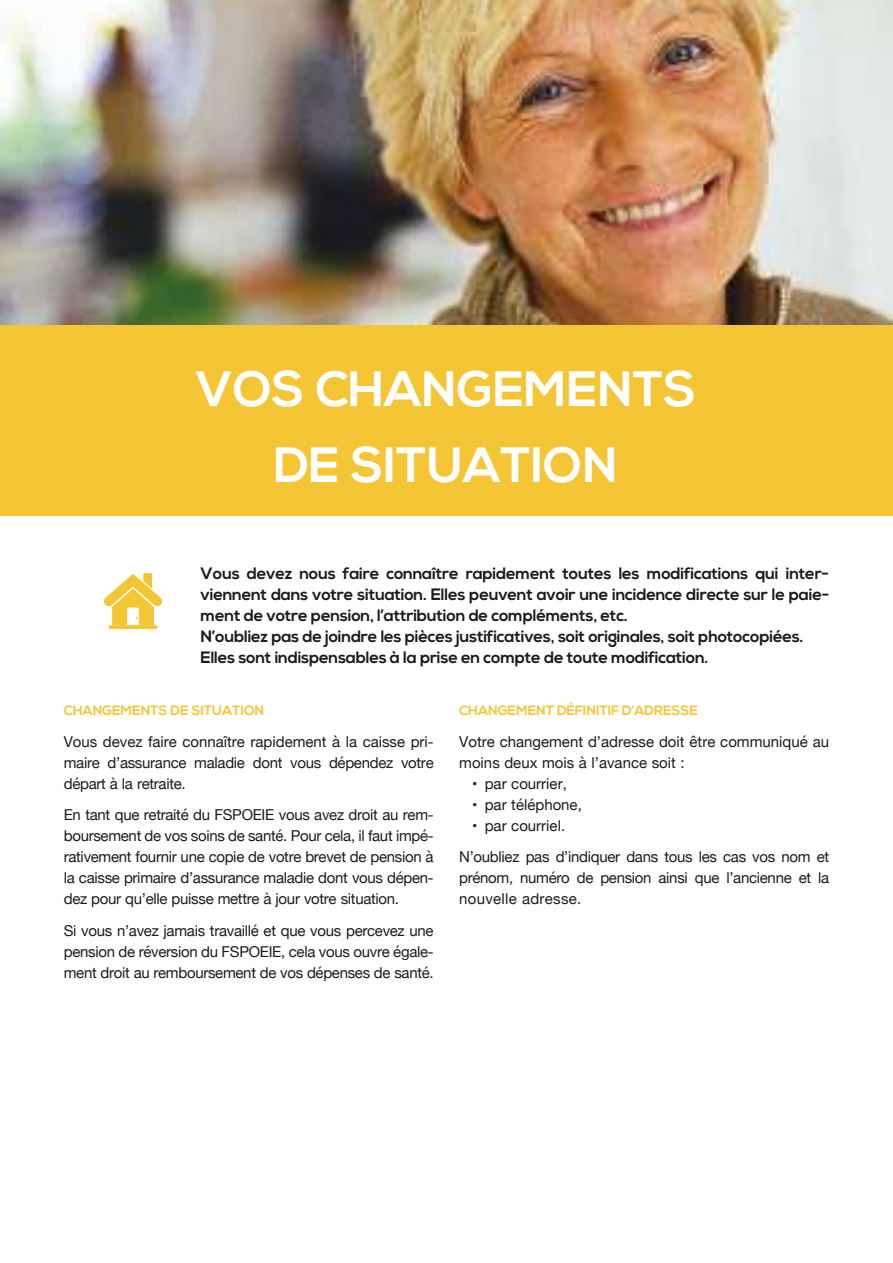
<style>
.page{position:relative;width:893px;height:1263px;background:#fff}
.page>*{position:absolute;margin:0;border:0;box-sizing:border-box;transform-origin:0 0}
.t1{font:700 49.5px/76.1px "Nexa";color:#fff;text-align:center}
.t2{font:700 16.5px/21px "Nexa";letter-spacing:-.015em;color:#1c1c1b}
.t3{font:15px/21px "Helvetica Neue";letter-spacing:-.02em;color:#1c1c1b;text-align:justify}
.t4{font:15px/21px "Helvetica Neue";color:#1c1c1b}
.t5{font:700 13.5px "Nexa";color:#f4c635}
</style>
<div class="page">
<img style="left:0;top:0;width:893px;height:325px">
<hr style="left:108px;top:625px;width:50px;height:4px;background:#f3c633;border-radius:2px">
<svg style="left:104px;top:573px;width:58px;height:55px"></svg>
<div style="left:0;top:325px;width:893px;height:191px;background:#f4c635"></div>
<h1 class="t1" style="left:196px;top:353px;width:502px">VOS CHANGEMENTS<br>DE SITUATION</h1>
<p class="t2" style="left:201px;top:563px;width:630px">Vous devez nous faire connaître rapidement toutes les modifications qui inter&shy;viennent dans votre situation. Elles peuvent avoir une incidence directe sur le paie&shy;ment de votre pension, l’attribution de compléments, etc.<br>N’oubliez pas de joindre les pièces justificatives, soit originales, soit photocopiées.<br>Elles sont indispensables à la prise en compte de toute modification.</p>
<p class="t5" style="left:64px;top:703px;width:202px">CHANGEMENTS DE SITUATION</p>
<p class="t3" style="left:64px;top:732px;width:371px">Vous devez faire connaître rapidement à la caisse pri&shy;maire d’assurance maladie dont vous dépendez votre départ à la retraite.</p>
<p class="t3" style="left:64px;top:805px;width:371px">En tant que retraité du FSPOEIE vous avez droit au rem&shy;boursement de vos soins de santé. Pour cela, il faut impé&shy;rativement fournir une copie de votre brevet de pension à la caisse primaire d’assurance maladie dont vous dépen&shy;dez pour qu’elle puisse mettre à jour votre situation.</p>
<p class="t3" style="left:64px;top:921px;width:371px">Si vous n’avez jamais travaillé et que vous percevez une pen sion de réversion du FSPOEIE, cela vous ouvre égale&shy;ment droit au remboursement de vos dépenses de santé.</p>
<p class="t5" style="left:459px;top:703px;width:240px">CHANGEMENT DÉFINITIF D’ADRESSE</p>
<p class="t4" style="left:459px;top:732px;width:371px">Votre changement d’adresse doit être communiqué au moins deux mois à l’avance soit :</p>
<p class="t4" style="left:472px;top:774px;width:96px">• par courrier,</p>
<p class="t4" style="left:472px;top:795px;width:111px">• par téléphone,</p>
<p class="t3" style="left:459px;top:810px;width:371px;line-height:31.5px;text-indent:13px">• par courriel.<br>N’oubliez pas d’indiquer dans tous les cas vos nom et</p>
<p class="t3" style="left:459px;top:868px;width:371px">prénom, numéro de pension ainsi que l’ancienne et la nouvelle adresse.</p>
</div>
